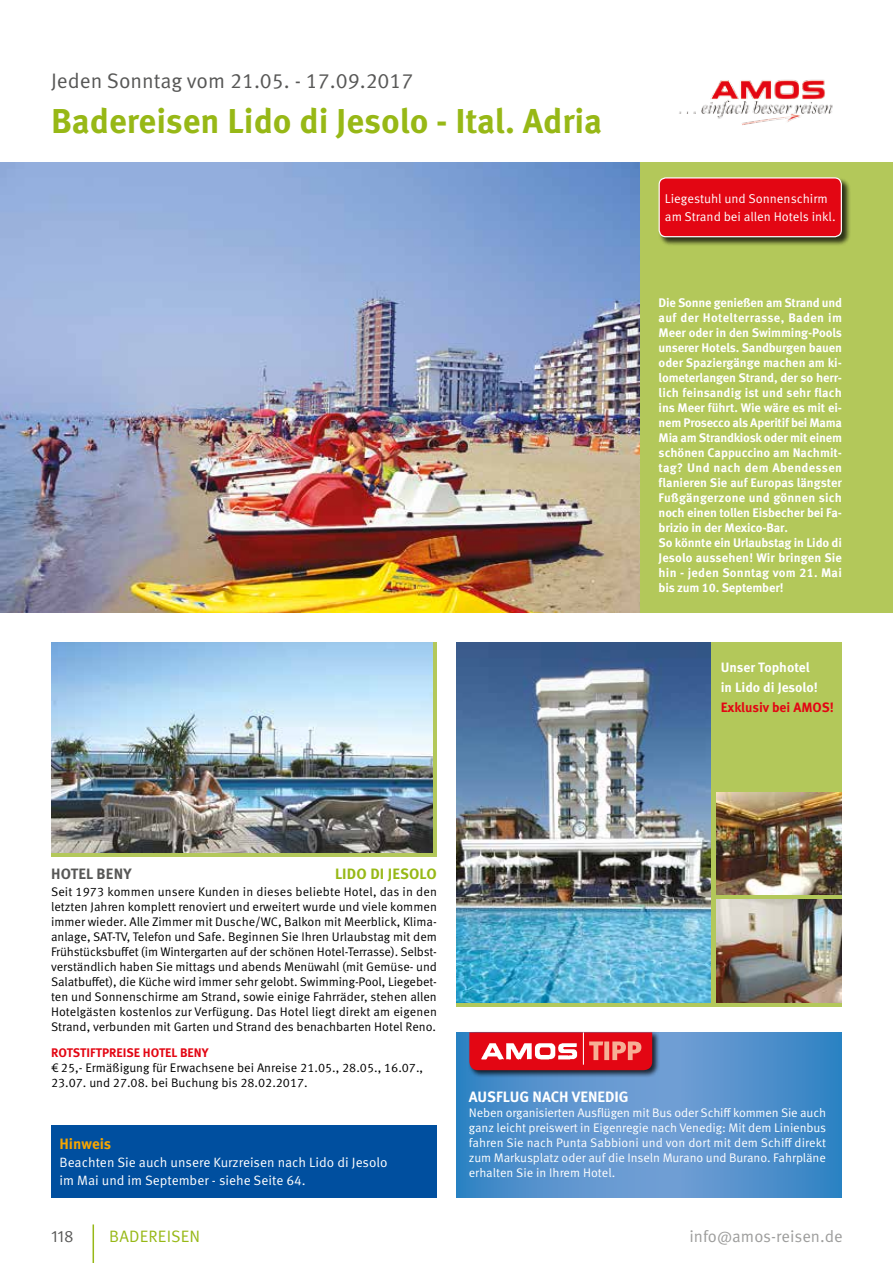
<style>
.page{position:relative;width:893px;height:1263px;background:#fff}
.page>*{position:absolute;margin:0;border:0;box-sizing:border-box;transform-origin:0 0}
.t1{font:700 34.5px "Meta OT";color:#97b816}
.t2{font:21px "Meta OT Norm";color:#575756}
.t3{font:16.5px "Meta OT Norm";color:#9d9d9c}
.t4{font:16.5px "Meta OT Norm";letter-spacing:.01em;color:#97b816}
.t5{font:16.5px "Meta OT Norm";color:#575756}
.t6{font:700 15px "Meta OT";color:#fff}
.t7{font:700 15px "Meta OT";letter-spacing:.01em;color:#97b816}
.t8{font:700 15px "Meta OT";letter-spacing:.01em;color:#575756}
.t9{font:700 15px "Meta OT";letter-spacing:-.005em;color:#f7a600}
.t10{font:13.5px/18px "Meta OT Norm";color:#fff}
.t11{font:700 13.5px/20.1px "Meta OT";color:#fff}
.t12{font:700 13.5px "Meta OT";letter-spacing:-.005em;color:#e30613}
.t13{font:12.75px/17.7px "Meta OT Norm";color:#fff}
.t14{font:12.45px/15px "Meta OT Norm";color:#000;text-align:justify}
.t15{font:700 12.45px/15px "Meta OT";letter-spacing:-.01em;color:#fff}
.t16{font:12.45px/15px "Meta OT Norm";letter-spacing:-.005em;color:#fff;text-align:justify}
.t17{font:700 12.45px "Meta OT";color:#e30613}
</style>
<div class="page">
<hr style="left:93px;top:1224px;width:1px;height:39px;background:#97b816">
<div style="left:51px;top:1125px;width:386px;height:72px;background:#004f9f"></div>
<div style="left:456px;top:642px;width:386px;height:365px;background:#b3c85a"></div>
<div style="left:639px;top:162px;width:254px;height:450px;background:#b3c85a"></div>
<img style="left:679px;top:79px;width:154px;height:46px">
<img style="left:0;top:162px;width:639px;height:450px">
<svg style="left:51px;top:642px;width:386px;height:215px;background:#aabc5d"></svg>
<svg style="left:456px;top:1032px;width:386px;height:165px;background:#5391cc"></svg>
<img style="left:51px;top:642px;width:382px;height:210px">
<img style="left:456px;top:642px;width:255px;height:360px">
<img style="left:716px;top:792px;width:126px;height:103px">
<img style="left:716px;top:900px;width:126px;height:102px">
<div style="left:658px;top:177px;width:193px;height:69px;background:#000;opacity:.75"></div>
<div style="left:659px;top:178px;width:182px;height:59px;background:#e30613;border-radius:7px"></div>
<div style="left:659px;top:177px;width:183px;height:60px;border:1px solid #fff;border-radius:7px"></div>
<div style="left:468px;top:1031px;width:192px;height:47px;background:#000;opacity:.75"></div>
<svg style="left:469px;top:1032px;width:183px;height:38px;background:#e5363f"></svg>
<hr style="left:583px;top:1032px;width:1px;height:33px;background:#fff">
<h2 class="t2" style="left:51px;top:68px;width:364px">Jeden Sonntag vom 21.05. - 17.09.2017</h2>
<h1 class="t1" style="left:51px;top:99px;width:553px">Badereisen Lido di Jesolo - Ital. Adria</h1>
<p class="t13" style="left:665px;top:190px;width:172px">Liegestuhl und Sonnenschirm am Strand bei allen Hotels inkl.</p>
<p class="t15" style="left:659px;top:295px;width:185px">Die Sonne genießen am Strand und auf der Hotelterrasse, Baden im<br>Meer oder in den Swimming-Pools unserer Hotels. Sandburgen bauen oder Spaziergänge machen am ki&shy;lometerlangen Strand, der so herr&shy;lich feinsandig ist und sehr flach ins Meer führt. Wie wäre es mit ei&shy;nem Prosecco als Aperitif bei Mama<br>Mia am Strandkiosk oder mit einem schönen Cappuccino am Nachmit&shy;tag? Und nach dem Abendessen flanieren Sie auf Europas längster<br>Fußgängerzone und gönnen sich noch einen tollen Eisbecher bei Fa&shy;brizio in der Mexico-Bar.<br>So könnte ein Urlaubstag in Lido di<br>Jesolo aussehen! Wir bringen Sie hin - jeden Sonntag vom 21. Mai bis zum 10. September!</p>
<p class="t11" style="left:721px;top:657px;width:99px">Unser Tophotel in Lido di Jesolo!</p>
<p class="t12" style="left:721px;top:699px;width:115px">Exklusiv bei AMOS!</p>
<p class="t8" style="left:51px;top:864px;width:82px">HOTEL BENY</p>
<p class="t7" style="left:335px;top:864px;width:103px">LIDO DI JESOLO</p>
<p class="t14" style="left:51px;top:884px;width:388px">Seit 1973 kommen unsere Kunden in dieses beliebte Hotel, das in den letzten Jahren komplett renoviert und erweitert wurde und viele kommen immer wieder. Alle Zimmer mit Dusche/WC, Balkon mit Meerblick, Klima&shy;anlage, SAT-TV, Telefon und Safe. Beginnen Sie Ihren Urlaubstag mit dem Frühstücksbuffet (im Wintergarten auf der schönen Hotel-Terrasse). Selbst&shy;verständlich haben Sie mittags und abends Menüwahl (mit Gemüse- und Salatbuffet), die Küche wird immer sehr gelobt. Swimming-Pool, Liegebet&shy;ten und Sonnenschirme am Strand, sowie einige Fahrräder, stehen allen Hotelgästen kostenlos zur Verfügung. Das Hotel liegt direkt am eigenen Strand, verbunden mit Garten und Strand des benachbarten Hotel Reno.</p>
<p class="t17" style="left:51px;top:1044px;width:159px">ROTSTIFTPREISE HOTEL BENY</p>
<p class="t14" style="left:51px;top:1060px;width:374px">€ 25,- Ermäßigung für Erwachsene bei Anreise 21.05., 28.05., 16.07.,<br>23.07. und 27.08. bei Buchung bis 28.02.2017.</p>
<p class="t9" style="left:60px;top:1134px;width:53px">Hinweis</p>
<p class="t10" style="left:60px;top:1153px;width:329px">Beachten Sie auch unsere Kurzreisen nach Lido di Jesolo im Mai und im September - siehe Seite 64.</p>
<p class="t6" style="left:469px;top:1087px;width:161px">AUSFLUG NACH VENEDIG</p>
<p class="t16" style="left:469px;top:1105px;width:359px">Neben organisierten Ausflügen mit Bus oder Schiff kommen Sie auch ganz leicht preiswert in Eigenregie nach Venedig: Mit dem Linienbus fahren Sie nach Punta Sabbioni und von dort mit dem Schiff direkt zum Markusplatz oder auf die Inseln Murano und Burano. Fahrpläne erhalten Sie in Ihrem Hotel.</p>
<h3 class="t5" style="left:51px;top:1226px;width:24px">118</h3>
<h3 class="t4" style="left:109px;top:1226px;width:92px">BADEREISEN</h3>
<h3 class="t3" style="left:689px;top:1227px;width:155px">info@amos-reisen.de</h3>
</div>
